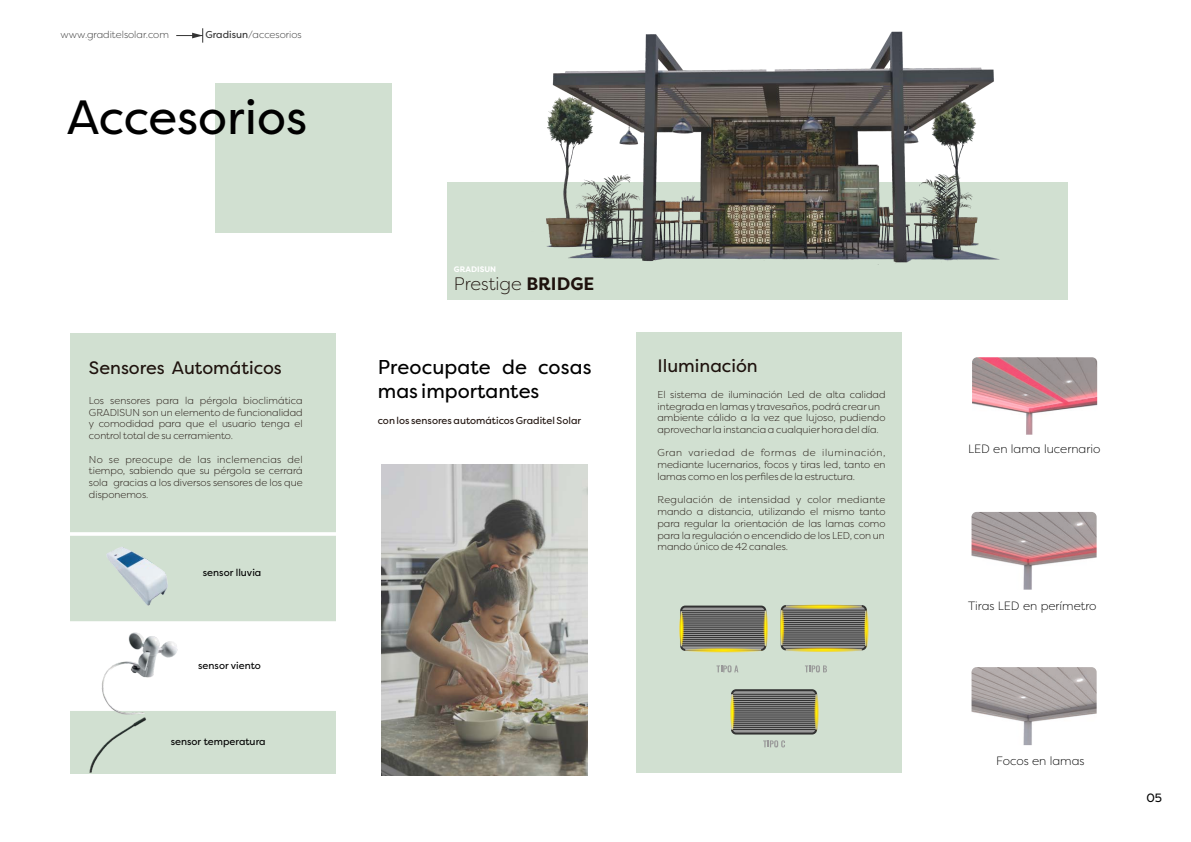
<style>
.page{position:relative;width:1191px;height:842px;background:#fff}
.page>*{position:absolute;margin:0;border:0;box-sizing:border-box;transform-origin:0 0}
.t1{font:48px "Filson Pro";color:#000}
.t2{font:20px/23.5px "Filson Pro";color:#000}
.t3{font:18px "Filson Pro";color:#1e120d}
.t4{font:300 18px "Filson Pro";color:#1e120d}
.t5{font:300 12px "Filson Pro";color:#000}
.t6{font:12px "Filson Pro";color:#000}
.t7{font:300 10px/11.7px "Filson Pro";color:#1e120d;text-align:justify}
.t8{font:10px "Filson Pro";color:#000}
.t9{font:300 10px "Filson Pro";color:#333}
.t10{font:10px "Filson Pro";color:#1e120d}
.t11{font:700 8px "Filson Pro";color:#fff}
.s1{font-weight:400}
.s2{font-weight:700}
</style>
<div class="page">
<div style="left:70px;top:334px;width:266px;height:440px;background:#d1e0d1"></div>
<div style="left:636px;top:332px;width:265px;height:441px;background:#d1e0d1"></div>
<div style="left:447px;top:183px;width:621px;height:117px;background:#d1e0d1"></div>
<img style="left:522px;top:31px;width:485px;height:234px">
<img style="left:971px;top:667px;width:125px;height:78px">
<img style="left:971px;top:512px;width:125px;height:78px">
<img style="left:972px;top:357px;width:125px;height:78px">
<svg style="left:716px;top:665px;width:22px;height:7px"></svg>
<svg style="left:805px;top:665px;width:22px;height:7px"></svg>
<svg style="left:763px;top:740px;width:22px;height:7px"></svg>
<div style="left:680px;top:606px;width:86px;height:45px;background:linear-gradient(to right,#777,#777);border:2px solid #323232;border-radius:4px"></div>
<svg style="left:680px;top:610px;width:82px;height:36px;background:#7a7a7a"></svg>
<hr style="left:681px;top:643px;width:84px;height:1px;background:#323232">
<hr style="left:681px;top:641px;width:84px;height:1px;background:#323232">
<hr style="left:681px;top:639px;width:84px;height:1px;background:#323232">
<hr style="left:681px;top:637px;width:84px;height:1px;background:#323232">
<hr style="left:681px;top:635px;width:84px;height:1px;background:#323232">
<hr style="left:681px;top:633px;width:84px;height:1px;background:#323232">
<hr style="left:681px;top:631px;width:84px;height:1px;background:#323232">
<hr style="left:681px;top:629px;width:84px;height:1px;background:#323232">
<hr style="left:681px;top:627px;width:84px;height:1px;background:#323232">
<hr style="left:681px;top:625px;width:84px;height:1px;background:#323232">
<hr style="left:681px;top:622px;width:84px;height:1px;background:#323232">
<hr style="left:681px;top:620px;width:84px;height:1px;background:#323232">
<hr style="left:681px;top:618px;width:84px;height:1px;background:#323232">
<hr style="left:681px;top:616px;width:84px;height:1px;background:#323232">
<hr style="left:681px;top:614px;width:84px;height:1px;background:#323232">
<hr style="left:681px;top:612px;width:84px;height:1px;background:#323232">
<div style="left:780px;top:605px;width:87px;height:45px;background:linear-gradient(to right,#737373,#737373);border:2px solid #323232;border-radius:4px"></div>
<div style="left:781px;top:610px;width:85px;height:36px;background:linear-gradient(to right,#787878,#787878);border:1px solid #323232"></div>
<hr style="left:781px;top:643px;width:85px;height:1px;background:#323232">
<hr style="left:781px;top:641px;width:85px;height:1px;background:#323232">
<hr style="left:781px;top:639px;width:85px;height:1px;background:#323232">
<hr style="left:781px;top:636px;width:85px;height:1px;background:#323232">
<hr style="left:781px;top:634px;width:85px;height:1px;background:#323232">
<hr style="left:781px;top:632px;width:85px;height:1px;background:#323232">
<hr style="left:781px;top:630px;width:85px;height:1px;background:#323232">
<hr style="left:781px;top:628px;width:85px;height:1px;background:#323232">
<hr style="left:781px;top:626px;width:85px;height:1px;background:#323232">
<hr style="left:781px;top:624px;width:85px;height:1px;background:#323232">
<hr style="left:781px;top:622px;width:85px;height:1px;background:#323232">
<hr style="left:781px;top:620px;width:85px;height:1px;background:#323232">
<hr style="left:781px;top:618px;width:85px;height:1px;background:#323232">
<hr style="left:781px;top:616px;width:85px;height:1px;background:#323232">
<hr style="left:781px;top:614px;width:85px;height:1px;background:#323232">
<hr style="left:781px;top:612px;width:85px;height:1px;background:#323232">
<div style="left:731px;top:689px;width:86px;height:45px;background:linear-gradient(to right,#848484,#848484);border:2px solid #323232;border-radius:4px"></div>
<svg style="left:734px;top:694px;width:79px;height:36px;background:#7b7b7a"></svg>
<hr style="left:732px;top:727px;width:84px;height:1px;background:#323232">
<hr style="left:732px;top:725px;width:84px;height:1px;background:#323232">
<hr style="left:732px;top:723px;width:84px;height:1px;background:#323232">
<hr style="left:732px;top:721px;width:84px;height:1px;background:#323232">
<hr style="left:732px;top:719px;width:84px;height:1px;background:#323232">
<hr style="left:732px;top:716px;width:84px;height:1px;background:#323232">
<hr style="left:732px;top:714px;width:84px;height:1px;background:#323232">
<hr style="left:732px;top:712px;width:84px;height:1px;background:#323232">
<hr style="left:732px;top:710px;width:84px;height:1px;background:#323232">
<hr style="left:732px;top:708px;width:84px;height:1px;background:#323232">
<hr style="left:732px;top:706px;width:84px;height:1px;background:#323232">
<hr style="left:732px;top:704px;width:84px;height:1px;background:#323232">
<hr style="left:732px;top:702px;width:84px;height:1px;background:#323232">
<hr style="left:732px;top:700px;width:84px;height:1px;background:#323232">
<hr style="left:732px;top:698px;width:84px;height:1px;background:#323232">
<hr style="left:732px;top:696px;width:84px;height:1px;background:#323232">
<div style="left:215px;top:83px;width:176px;height:150px;background:#d1e0d1"></div>
<svg style="left:176px;top:28px;width:27px;height:15px"></svg>
<svg style="left:683px;top:647px;width:80px;height:5px"></svg>
<svg style="left:762px;top:609px;width:6px;height:38px"></svg>
<svg style="left:783px;top:604px;width:80px;height:5px"></svg>
<svg style="left:779px;top:608px;width:5px;height:38px"></svg>
<svg style="left:863px;top:608px;width:5px;height:40px"></svg>
<svg style="left:813px;top:693px;width:5px;height:38px"></svg>
<svg style="left:678px;top:611px;width:5px;height:35px"></svg>
<svg style="left:729px;top:693px;width:5px;height:38px"></svg>
<svg style="left:783px;top:647px;width:80px;height:5px"></svg>
<img style="left:381px;top:464px;width:206px;height:311px">
<div style="left:47px;top:622px;width:297px;height:89px;background:#fff"></div>
<img style="left:61px;top:532px;width:152px;height:92px">
<img style="left:64px;top:585px;width:155px;height:126px">
<hr style="left:47px;top:533px;width:297px;height:2px;background:#fff">
<img style="left:61px;top:687px;width:114px;height:86px">
<p class="t9" style="left:61px;top:31px;width:110px">www.graditelsolar.com</p>
<p class="t9" style="left:205px;top:31px;width:98px"><span class="s1">Gradisun</span>/accesorios</p>
<h1 class="t1" style="left:67px;top:99px;width:242px">Accesorios</h1>
<h3 class="t3" style="left:89px;top:361px;width:194px">Sensores Automáticos</h3>
<p class="t7" style="left:89px;top:396px;width:215px">Los sensores para la pérgola bioclimática GRADISUN son un elemento de funcionalidad y comodidad para que el usuario tenga el control total de su cerramiento.</p>
<p class="t7" style="left:89px;top:454px;width:215px">No se preocupe de las inclemencias del tiempo, sabiendo que su pérgola se cerrará sola gracias a los diversos sensores de los que disponemos.</p>
<p class="t8" style="left:203px;top:568px;width:60px">sensor lluvia</p>
<p class="t8" style="left:198px;top:662px;width:64px">sensor viento</p>
<p class="t8" style="left:171px;top:738px;width:96px">sensor temperatura</p>
<p class="t11" style="left:454px;top:266px;width:44px">GRADISUN</p>
<h3 class="t4" style="left:454px;top:277px;width:142px">Prestige <span class="s2">BRIDGE</span></h3>
<h2 class="t2" style="left:378px;top:358px;width:215px">Preocupate de cosas mas importantes</h2>
<p class="t10" style="left:378px;top:416px;width:205px">con los sensores automáticos Graditel Solar</p>
<h3 class="t3" style="left:657px;top:359px;width:102px">Iluminación</h3>
<p class="t7" style="left:657px;top:390px;width:230px;text-align:left">El sistema de iluminación Led de alta calidad integrada en lamas y travesaños, podrá crear un ambiente cálido a la vez que lujoso, pudiendo aprovechar la instancia a cualquier hora del día.</p>
<p class="t7" style="left:657px;top:448px;width:229px">Gran variedad de formas de iluminación, mediante lucernarios, focos y tiras led, tanto en lamas como en los perfiles de la estructura.</p>
<p class="t7" style="left:657px;top:495px;width:230px">Regulación de intensidad y color mediante mando a distancia, utilizando el mismo tanto para regular la orientación de las lamas como para la regulación o encendido de los LED, con un mando único de 42 canales.</p>
<p class="t5" style="left:968px;top:444px;width:134px">LED en lama lucernario</p>
<p class="t5" style="left:968px;top:602px;width:130px">Tiras LED en perímetro</p>
<p class="t5" style="left:996px;top:757px;width:90px">Focos en lamas</p>
<p class="t6" style="left:1146px;top:793px;width:17px">05</p>
</div>
